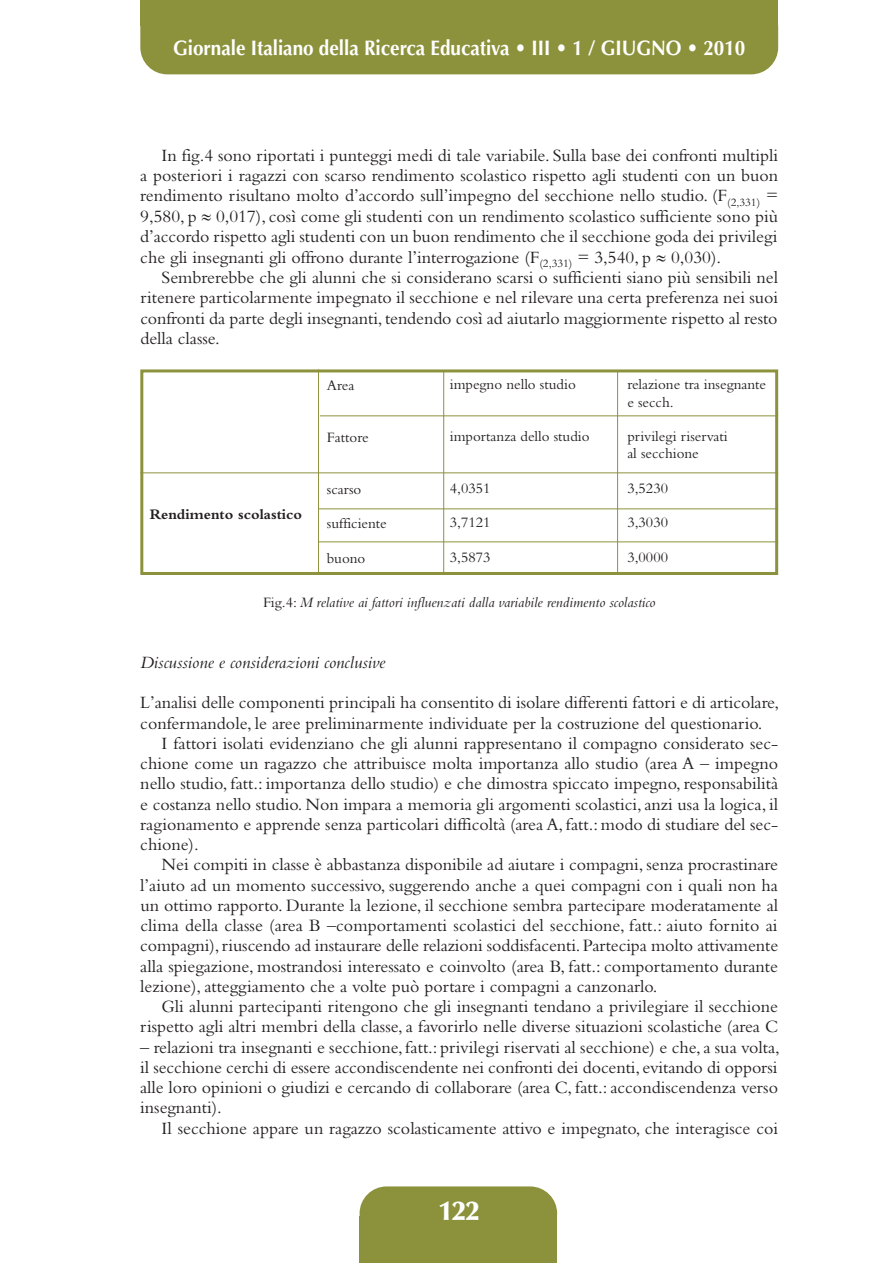
<style>
.page{position:relative;width:893px;height:1263px;background:#fff}
.page>*{position:absolute;margin:0;border:0;box-sizing:border-box;transform-origin:0 0}
.t1{font:900 27px "Optima";color:#fff}
.t2{font:700 21px "Optima";color:#fff;scale:.9 1}
.t3{font:18px "Bembo";color:#231f20}
.t4{font:italic 18px "Bembo";color:#231f20}
.t5{font:15px/17.2px "Bembo";color:#231f20}
.t6{font:italic 15px "Bembo";color:#231f20}
.t7{font:700 15px "Bembo";color:#231f20}
.s1{font-style:normal}
</style>
<div class="page">
<div style="left:140px;top:1px;width:638px;height:73px;background:#8c923c;border-radius:27px"></div>
<div style="left:140px;top:0;width:638px;height:26px;background:#8c923c"></div>
<div style="left:360px;top:1216px;width:197px;height:47px;background:#8c923c"></div>
<div style="left:360px;top:1186px;width:197px;height:55px;background:#8c923c;border-radius:27px"></div>
<div style="left:140px;top:369px;width:638px;height:206px;border:3px solid #8c923c"></div>
<hr style="left:320px;top:415px;width:458px;height:1px;background:#8c923c">
<hr style="left:140px;top:472px;width:638px;height:1px;background:#8c923c">
<hr style="left:319px;top:508px;width:459px;height:1px;background:#8c923c">
<hr style="left:319px;top:541px;width:459px;height:1px;background:#8c923c">
<hr style="left:318px;top:369px;width:1px;height:205px;background:#8c923c">
<hr style="left:443px;top:372px;width:1px;height:202px;background:#8c923c">
<hr style="left:617px;top:372px;width:1px;height:203px;background:#8c923c">
<p class="t2" style="left:173px;top:40px;width:637px">Giornale Italiano della Ricerca Educativa • III • 1 / GIUGNO • 2010</p>
<p class="t3" style="left:162px;top:149px;width:618px">In fig.4 sono riportati i punteggi medi di tale variabile. Sulla base dei confronti multipli</p>
<p class="t3" style="left:140px;top:169px;width:639px">a posteriori i ragazzi con scarso rendimento scolastico rispetto agli studenti con un buon</p>
<p class="t3" style="left:140px;top:190px;width:639px">rendimento risultano molto d’accordo sull’impegno del secchione nello studio. (F<sub>(2,331)</sub> =</p>
<p class="t3" style="left:140px;top:210px;width:639px">9,580, p 0,017), così come gli studenti con un rendimento scolastico sufficiente sono più</p>
<p class="t3" style="left:140px;top:230px;width:639px">d’accordo rispetto agli studenti con un buon rendimento che il secchione goda dei privilegi</p>
<p class="t3" style="left:140px;top:251px;width:582px">che gli insegnanti gli offrono durante l’interrogazione (F<sub>(2,331)</sub> = 3,540, p 0,030).</p>
<p class="t3" style="left:162px;top:271px;width:618px">Sembrerebbe che gli alunni che si considerano scarsi o sufficienti siano più sensibili nel</p>
<p class="t3" style="left:140px;top:291px;width:639px">ritenere particolarmente impegnato il secchione e nel rilevare una certa preferenza nei suoi</p>
<p class="t3" style="left:140px;top:312px;width:639px">confronti da parte degli insegnanti, tendendo così ad aiutarlo maggiormente rispetto al resto</p>
<p class="t3" style="left:140px;top:332px;width:81px">della classe.</p>
<p class="t7" style="left:150px;top:509px;width:154px">Rendimento scolastico</p>
<p class="t5" style="left:327px;top:379px;width:29px">Area</p>
<p class="t5" style="left:327px;top:430px;width:43px">Fattore</p>
<p class="t5" style="left:327px;top:482px;width:36px">scarso</p>
<p class="t5" style="left:327px;top:517px;width:61px">sufficiente</p>
<p class="t5" style="left:327px;top:551px;width:40px">buono</p>
<p class="t5" style="left:450px;top:378px;width:128px">impegno nello studio</p>
<p class="t5" style="left:450px;top:429px;width:141px">importanza dello studio</p>
<p class="t5" style="left:450px;top:481px;width:42px">4,0351</p>
<p class="t5" style="left:450px;top:516px;width:42px">3,7121</p>
<p class="t5" style="left:450px;top:550px;width:42px">3,5873</p>
<p class="t5" style="left:627px;top:378px;width:140px">relazione tra insegnante e secch.</p>
<p class="t5" style="left:627px;top:429px;width:102px">privilegi riservati al secchione</p>
<p class="t5" style="left:627px;top:481px;width:42px">3,5230</p>
<p class="t5" style="left:627px;top:516px;width:42px">3,3030</p>
<p class="t5" style="left:627px;top:550px;width:42px">3,0000</p>
<p class="t6" style="left:263px;top:597px;width:394px"><span class="s1">Fig.4:</span> M relative ai fattori influenzati dalla variabile rendimento scolastico</p>
<p class="t4" style="left:140px;top:656px;width:247px">Discussione e considerazioni conclusive</p>
<p class="t3" style="left:140px;top:696px;width:640px">L’analisi delle componenti principali ha consentito di isolare differenti fattori e di articolare,</p>
<p class="t3" style="left:140px;top:717px;width:624px">confermandole, le aree preliminarmente individuate per la costruzione del questionario.</p>
<p class="t3" style="left:162px;top:737px;width:618px">I fattori isolati evidenziano che gli alunni rappresentano il compagno considerato sec-</p>
<p class="t3" style="left:140px;top:757px;width:639px">chione come un ragazzo che attribuisce molta importanza allo studio (area A – impegno</p>
<p class="t3" style="left:140px;top:777px;width:639px">nello studio, fatt.: importanza dello studio) e che dimostra spiccato impegno, responsabilità</p>
<p class="t3" style="left:140px;top:798px;width:639px">e costanza nello studio. Non impara a memoria gli argomenti scolastici, anzi usa la logica, il</p>
<p class="t3" style="left:140px;top:818px;width:639px">ragionamento e apprende senza particolari difficoltà (area A, fatt.: modo di studiare del sec-</p>
<p class="t3" style="left:140px;top:838px;width:60px">chione).</p>
<p class="t3" style="left:162px;top:858px;width:618px">Nei compiti in classe è abbastanza disponibile ad aiutare i compagni, senza procrastinare</p>
<p class="t3" style="left:140px;top:879px;width:639px">l’aiuto ad un momento successivo, suggerendo anche a quei compagni con i quali non ha</p>
<p class="t3" style="left:140px;top:899px;width:639px">un ottimo rapporto. Durante la lezione, il secchione sembra partecipare moderatamente al</p>
<p class="t3" style="left:140px;top:919px;width:639px">clima della classe (area B –comportamenti scolastici del secchione, fatt.: aiuto fornito ai</p>
<p class="t3" style="left:140px;top:939px;width:639px">compagni), riuscendo ad instaurare delle relazioni soddisfacenti. Partecipa molto attivamente</p>
<p class="t3" style="left:140px;top:960px;width:639px">alla spiegazione, mostrandosi interessato e coinvolto (area B, fatt.: comportamento durante</p>
<p class="t3" style="left:140px;top:980px;width:519px">lezione), atteggiamento che a volte può portare i compagni a canzonarlo.</p>
<p class="t3" style="left:162px;top:1000px;width:618px">Gli alunni partecipanti ritengono che gli insegnanti tendano a privilegiare il secchione</p>
<p class="t3" style="left:140px;top:1020px;width:639px">rispetto agli altri membri della classe, a favorirlo nelle diverse situazioni scolastiche (area C</p>
<p class="t3" style="left:140px;top:1041px;width:641px">– relazioni tra insegnanti e secchione, fatt.: privilegi riservati al secchione) e che, a sua volta,</p>
<p class="t3" style="left:140px;top:1061px;width:639px">il secchione cerchi di essere accondiscendente nei confronti dei docenti, evitando di opporsi</p>
<p class="t3" style="left:140px;top:1081px;width:639px">alle loro opinioni o giudizi e cercando di collaborare (area C, fatt.: accondiscendenza verso</p>
<p class="t3" style="left:140px;top:1101px;width:83px">insegnanti).</p>
<p class="t3" style="left:161px;top:1122px;width:618px">Il secchione appare un ragazzo scolasticamente attivo e impegnato, che interagisce coi</p>
<p class="t1" style="left:439px;top:1200px;width:42px">122</p>
</div>
